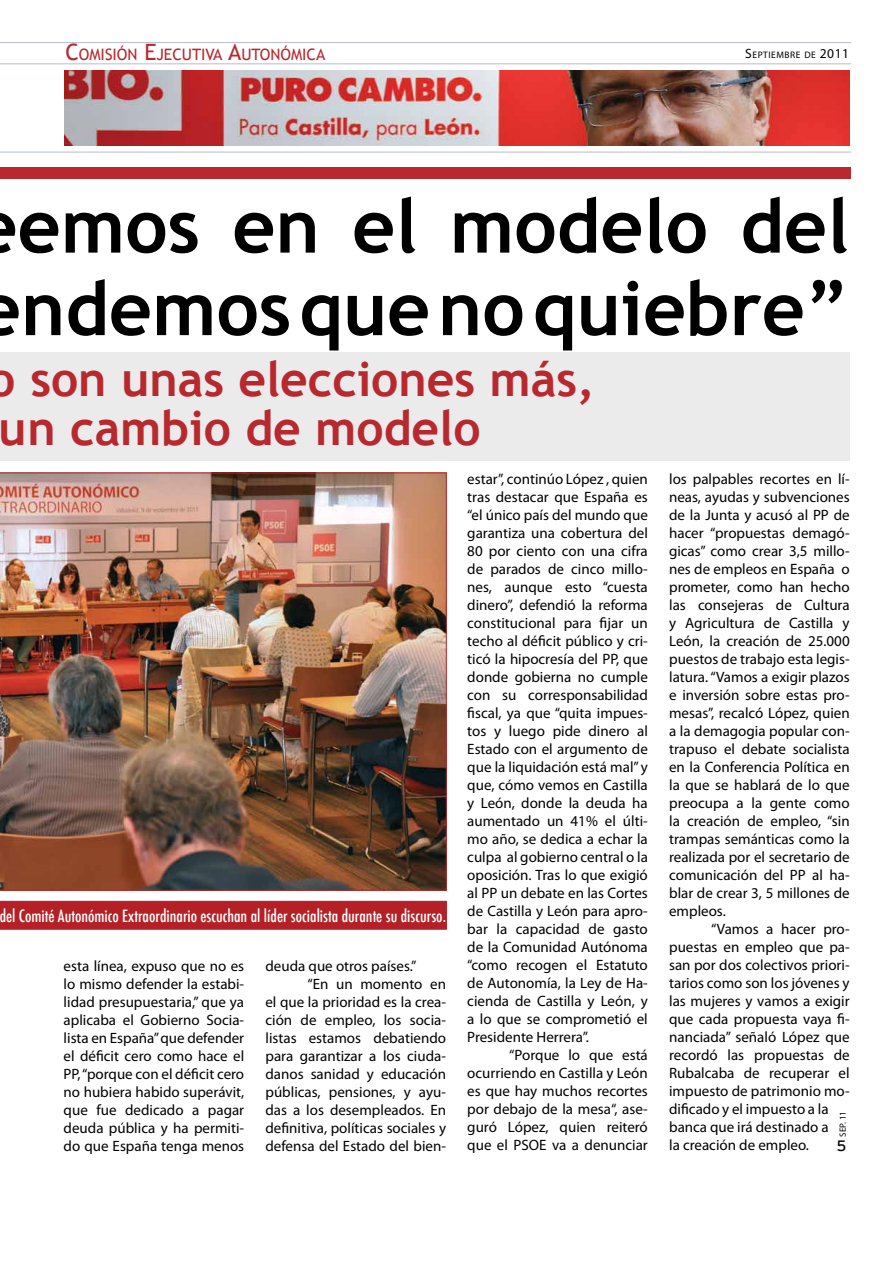
<style>
.page{position:relative;width:893px;height:1263px;background:#fff}
.page>*{position:absolute;margin:0;border:0;box-sizing:border-box;transform-origin:0 0}
.t1{font:700 75px/82.5px "Trebuchet MS";color:#000}
.t2{font:700 48px/49.5px "Trebuchet MS";color:#b8292f}
.t3{font:500 condensed 16.5px "Futura";color:#fff}
.t4{font:15.75px "Trebuchet MS";color:#b8292f}
.t5{font:15px/18px "Myriad Pro";color:#000;text-align:justify}
.t6{font:15px "Interstate";color:#000}
.t7{font:9.45px "Myriad Pro";letter-spacing:.055em;color:#000}
.t8{font:9px "Myriad Pro";color:#000}
.s1{font-size:22.5px}
.s2{font-size:13.5px}
</style>
<div class="page">
<div style="left:0;top:352px;width:849px;height:108px;background:#ebebec"></div>
<hr style="left:0;top:42px;width:851px;height:1px;background:#b6bdd0">
<hr style="left:0;top:63px;width:851px;height:1px;background:#b6bdd0">
<div style="left:0;top:167px;width:850px;height:11px;background:#b8292f"></div>
<hr style="left:0;top:152px;width:851px;height:1px;background:#b6bdd0">
<img style="left:65px;top:70px;width:785px;height:75px">
<div style="left:0;top:901px;width:446px;height:28px;background:#b42025"></div>
<img style="left:0;top:473px;width:446px;height:417px">
<p class="t4" style="left:65px;top:45px;width:261px"><span class="s1">C</span>OMISIÓN <span class="s1">E</span>JECUTIVA <span class="s1">A</span>UTONÓMICA</p>
<p class="t7" style="left:745px;top:49px;width:105px"><span class="s2">S</span>EPTIEMBRE DE <span class="s2">2011</span></p>
<h1 class="t1" style="left:18px;top:185px;width:833px">emos en el modelo del ndemos que no quiebre”</h1>
<h2 class="t2" style="left:-11px;top:354px;width:607px">o son unas elecciones más, un cambio de modelo</h2>
<p class="t3" style="left:0;top:905px;width:448px">del Comité Autonómico Extraordinario escuchan al líder socialista durante su discurso.</p>
<p class="t5" style="left:64px;top:956px;width:182px">esta línea, expuso que no es lo mismo defender la estabi&shy;lidad presupuestaria,” que ya aplicaba el Gobierno Socia&shy;lista en España” que defender el déficit cero como hace el PP, “porque con el déficit cero no hubiera habido superávit, que fue dedicado a pagar deuda pública y ha permiti&shy;do que España tenga menos</p>
<p class="t5" style="left:265px;top:956px;width:153px">deuda que otros países.”</p>
<p class="t5" style="left:307px;top:974px;width:140px">“En un momento en</p>
<p class="t5" style="left:265px;top:992px;width:182px">el que la prioridad es la crea-</p>
<p class="t5" style="left:265px;top:1010px;width:182px">ción de empleo, los socia-</p>
<p class="t5" style="left:265px;top:1028px;width:182px">listas estamos debatiendo</p>
<p class="t5" style="left:265px;top:1046px;width:182px">para garantizar a los ciuda-</p>
<p class="t5" style="left:265px;top:1064px;width:182px">danos sanidad y educación</p>
<p class="t5" style="left:265px;top:1082px;width:182px">públicas, pensiones, y ayu-</p>
<p class="t5" style="left:265px;top:1100px;width:182px">das a los desempleados. En</p>
<p class="t5" style="left:265px;top:1118px;width:182px">definitiva, políticas sociales y</p>
<p class="t5" style="left:265px;top:1136px;width:182px">defensa del Estado del bien-</p>
<p class="t5" style="left:467px;top:470px;width:182px">estar”, continúo López , quien tras destacar que España es “el único país del mundo que garantiza una cobertura del 80 por ciento con una cifra de parados de cinco millo&shy;nes, aunque esto “cuesta dinero”, defendió la reforma constitucional para fijar un techo al déficit público y cri&shy;ticó la hipocresía del PP, que donde gobierna no cumple con su corresponsabilidad fiscal, ya que “quita impues&shy;tos y luego pide dinero al Estado con el argumento de que la liquidación está mal” y que, cómo vemos en Castilla y León, donde la deuda ha aumentado un 41% el últi&shy;mo año, se dedica a echar la culpa al gobierno central o la oposición. Tras lo que exigió al PP un debate en las Cortes de Castilla y León para apro&shy;bar la capacidad de gasto de la Comunidad Autónoma “como recogen el Estatuto de Autonomía, la Ley de Ha&shy;cienda de Castilla y León, y a lo que se comprometió el Presidente Herrera”.</p>
<p class="t5" style="left:467px;top:1046px;width:182px;text-indent:42px">“Porque lo que está ocurriendo en Castilla y León es que hay muchos recortes por debajo de la mesa“, ase&shy;guró López, quien reiteró que el PSOE va a denunciar</p>
<p class="t5" style="left:669px;top:470px;width:182px">los palpables recortes en lí&shy;neas, ayudas y subvenciones de la Junta y acusó al PP de hacer “propuestas demagó&shy;gicas” como crear 3,5 millo&shy;nes de empleos en España o prometer, como han hecho las consejeras de Cultura y Agricultura de Castilla y León, la creación de 25.000 puestos de trabajo esta legis&shy;latura. “Vamos a exigir plazos e inversión sobre estas pro&shy;mesas”, recalcó López, quien a la demagogia popular con&shy;trapuso el debate socialista en la Conferencia Política en la que se hablará de lo que preocupa a la gente como la creación de empleo, “sin trampas semánticas como la realizada por el secretario de comunicación del PP al ha&shy;blar de crear 3, 5 millones de empleos.</p>
<p class="t5" style="left:669px;top:920px;width:182px;text-align:left;text-indent:42px">“Vamos a hacer pro&shy;puestas en empleo que pa&shy;san por dos colectivos priori&shy;tarios como son los jóvenes y las mujeres y vamos a exigir que cada propuesta vaya fi&shy;nanciada” señaló López que recordó las propuestas de<br>Rubalcaba de recuperar el impuesto de patrimonio mo&shy;dificado y el impuesto a la banca que irá destinado a<br>la creación de empleo.</p>
<p class="t8" style="left:837px;top:1136px;width:27px;rotate:-90deg">SEP. 11</p>
<p class="t6" style="left:837px;top:1137px;width:11px">5</p>
</div>
